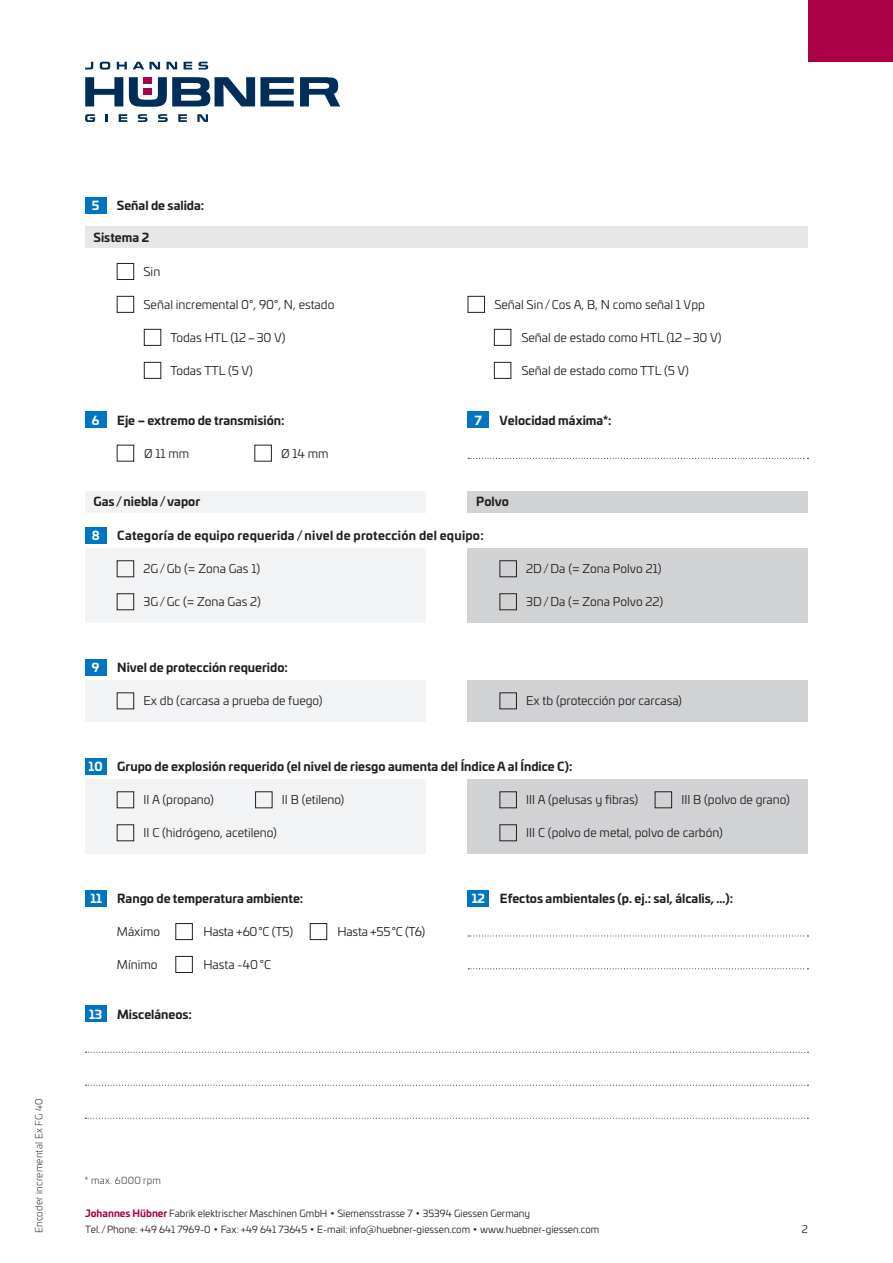
<style>
.page{position:relative;width:893px;height:1263px;background:#fff}
.page>*{position:absolute;margin:0;border:0;box-sizing:border-box;transform-origin:0 0}
.t1{font:12px "Univia Pro";color:#231f20}
.t2{font:700 12px "Univia Pro";color:#231f20}
.t3{font:700 12px "Univia Pro";letter-spacing:.02em;color:#231f20}
.t4{font:12px "Univia Pro";letter-spacing:-.02em;color:#231f20}
.t5{font:700 12px "Univia Pro";color:#fff}
.t6{font:10.5px "Univia Pro";color:#231f20}
.t7{font:9.75px/16.5px "Univia Pro";color:#231f20}
.t8{font:300 9.75px "Univia Pro";letter-spacing:.025em;color:#231f20}
.s1{font-weight:700;color:#aa0147}
</style>
<div class="page">
<svg style="left:85px;top:77px;width:38px;height:29px"></svg>
<svg style="left:300px;top:77px;width:40px;height:29px"></svg>
<svg style="left:129px;top:77px;width:165px;height:30px"></svg>
<svg style="left:100px;top:62px;width:10px;height:8px"></svg>
<svg style="left:117px;top:62px;width:10px;height:7px"></svg>
<svg style="left:133px;top:62px;width:27px;height:7px"></svg>
<svg style="left:167px;top:62px;width:10px;height:7px"></svg>
<svg style="left:184px;top:62px;width:8px;height:7px"></svg>
<svg style="left:199px;top:62px;width:9px;height:8px"></svg>
<svg style="left:85px;top:62px;width:8px;height:7px"></svg>
<div style="left:143px;top:77px;width:9px;height:7px;background:#a9024d"></div>
<div style="left:143px;top:88px;width:9px;height:7px;background:#a9024d"></div>
<svg style="left:158px;top:114px;width:10px;height:8px"></svg>
<svg style="left:138px;top:114px;width:9px;height:8px"></svg>
<svg style="left:119px;top:114px;width:8px;height:8px"></svg>
<svg style="left:178px;top:114px;width:9px;height:8px"></svg>
<svg style="left:197px;top:114px;width:11px;height:8px"></svg>
<svg style="left:106px;top:114px;width:2px;height:8px"></svg>
<svg style="left:85px;top:114px;width:10px;height:8px"></svg>
<div style="left:808px;top:0;width:85px;height:62px;background:#aa0147"></div>
<div style="left:85px;top:549px;width:340px;height:74px;background:#f2f3f4"></div>
<div style="left:85px;top:681px;width:340px;height:41px;background:#f2f3f4"></div>
<div style="left:85px;top:780px;width:340px;height:74px;background:#f2f3f4"></div>
<div style="left:468px;top:681px;width:340px;height:41px;background:#d1d2d4"></div>
<div style="left:468px;top:780px;width:340px;height:74px;background:#d1d2d4"></div>
<div style="left:468px;top:549px;width:340px;height:74px;background:#d1d2d4"></div>
<div style="left:85px;top:491px;width:340px;height:21px;background:#f2f3f4"></div>
<div style="left:468px;top:491px;width:340px;height:21px;background:#d1d2d4"></div>
<div style="left:85px;top:412px;width:21px;height:16px;background:#0076c2"></div>
<div style="left:85px;top:527px;width:21px;height:17px;background:#0076c2"></div>
<div style="left:85px;top:659px;width:21px;height:17px;background:#0076c2"></div>
<div style="left:85px;top:758px;width:21px;height:16px;background:#0076c2"></div>
<div style="left:85px;top:890px;width:21px;height:17px;background:#0076c2"></div>
<div style="left:468px;top:412px;width:21px;height:16px;background:#0076c2"></div>
<div style="left:117px;top:445px;width:17px;height:16px;border:1px solid #231f20"></div>
<div style="left:117px;top:560px;width:17px;height:17px;border:1px solid #231f20"></div>
<div style="left:117px;top:693px;width:17px;height:16px;border:1px solid #231f20"></div>
<div style="left:117px;top:791px;width:17px;height:17px;border:1px solid #231f20"></div>
<div style="left:500px;top:791px;width:17px;height:17px;border:1px solid #231f20"></div>
<div style="left:255px;top:791px;width:17px;height:17px;border:1px solid #231f20"></div>
<div style="left:117px;top:824px;width:17px;height:17px;border:1px solid #231f20"></div>
<div style="left:500px;top:824px;width:17px;height:17px;border:1px solid #231f20"></div>
<div style="left:500px;top:693px;width:17px;height:16px;border:1px solid #231f20"></div>
<div style="left:500px;top:560px;width:17px;height:17px;border:1px solid #231f20"></div>
<div style="left:117px;top:593px;width:17px;height:17px;border:1px solid #231f20"></div>
<div style="left:500px;top:593px;width:17px;height:17px;border:1px solid #231f20"></div>
<div style="left:176px;top:923px;width:17px;height:17px;border:1px solid #231f20"></div>
<div style="left:655px;top:791px;width:17px;height:17px;border:1px solid #231f20"></div>
<div style="left:255px;top:445px;width:17px;height:16px;border:1px solid #231f20"></div>
<svg style="left:468px;top:458px;width:340px;height:1px"></svg>
<div style="left:468px;top:890px;width:21px;height:17px;background:#0076c2"></div>
<div style="left:85px;top:1006px;width:21px;height:16px;background:#0076c2"></div>
<svg style="left:85px;top:1052px;width:723px;height:1px"></svg>
<svg style="left:85px;top:1085px;width:723px;height:1px"></svg>
<svg style="left:85px;top:1118px;width:723px;height:1px"></svg>
<svg style="left:468px;top:935px;width:340px;height:1px"></svg>
<svg style="left:468px;top:968px;width:340px;height:1px"></svg>
<div style="left:310px;top:923px;width:17px;height:17px;border:1px solid #231f20"></div>
<div style="left:85px;top:227px;width:723px;height:21px;background:#e6e7e9"></div>
<div style="left:117px;top:296px;width:17px;height:17px;border:1px solid #231f20"></div>
<div style="left:117px;top:263px;width:17px;height:17px;border:1px solid #231f20"></div>
<div style="left:468px;top:296px;width:17px;height:17px;border:1px solid #231f20"></div>
<div style="left:144px;top:329px;width:17px;height:17px;border:1px solid #231f20"></div>
<div style="left:494px;top:329px;width:17px;height:17px;border:1px solid #231f20"></div>
<div style="left:144px;top:362px;width:17px;height:17px;border:1px solid #231f20"></div>
<div style="left:494px;top:362px;width:17px;height:17px;border:1px solid #231f20"></div>
<div style="left:85px;top:197px;width:21px;height:17px;background:#0076c2"></div>
<div style="left:176px;top:956px;width:17px;height:17px;border:1px solid #231f20"></div>
<p class="t8" style="left:32px;top:1233px;width:136px;rotate:-90deg">Encoder incremental Ex FG 40</p>
<p class="t5" style="left:92px;top:196px;width:9px">5</p>
<p class="t2" style="left:117px;top:196px;width:89px">Señal de salida:</p>
<p class="t2" style="left:94px;top:228px;width:57px">Sistema 2</p>
<p class="t1" style="left:144px;top:263px;width:18px">Sin</p>
<p class="t1" style="left:144px;top:296px;width:192px">Señal incremental 0°, 90°, N, estado</p>
<p class="t1" style="left:494px;top:296px;width:212px">Señal Sin/Cos A, B, N como señal 1 Vpp</p>
<p class="t1" style="left:171px;top:329px;width:117px">Todas HTL (12–30 V)</p>
<p class="t1" style="left:521px;top:329px;width:202px">Señal de estado como HTL (12–30 V)</p>
<p class="t1" style="left:171px;top:362px;width:84px">Todas TTL (5 V)</p>
<p class="t1" style="left:521px;top:362px;width:169px">Señal de estado como TTL (5 V)</p>
<p class="t5" style="left:92px;top:411px;width:9px">6</p>
<p class="t2" style="left:500px;top:411px;width:113px">Velocidad máxima*:</p>
<p class="t2" style="left:117px;top:411px;width:169px">Eje – extremo de transmisión:</p>
<p class="t5" style="left:475px;top:411px;width:9px">7</p>
<p class="t1" style="left:144px;top:445px;width:47px">Ø 11 mm</p>
<p class="t1" style="left:281px;top:445px;width:49px">Ø 14 mm</p>
<p class="t2" style="left:94px;top:492px;width:108px">Gas/niebla/vapor</p>
<p class="t2" style="left:476px;top:492px;width:34px">Polvo</p>
<p class="t5" style="left:92px;top:526px;width:9px">8</p>
<p class="t3" style="left:117px;top:526px;width:368px">Categoría de equipo requerida / nivel de protección del equipo:</p>
<p class="t1" style="left:144px;top:560px;width:118px">2G/Gb (= Zona Gas 1)</p>
<p class="t1" style="left:526px;top:560px;width:137px">2D/Da (= Zona Polvo 21)</p>
<p class="t1" style="left:144px;top:593px;width:119px">3G/Gc (= Zona Gas 2)</p>
<p class="t1" style="left:526px;top:593px;width:139px">3D/Da (= Zona Polvo 22)</p>
<p class="t5" style="left:92px;top:658px;width:9px">9</p>
<p class="t2" style="left:117px;top:658px;width:172px">Nivel de protección requerido:</p>
<p class="t1" style="left:144px;top:692px;width:181px">Ex db (carcasa a prueba de fuego)</p>
<p class="t1" style="left:526px;top:692px;width:157px">Ex tb (protección por carcasa)</p>
<p class="t5" style="left:89px;top:757px;width:16px">10</p>
<p class="t2" style="left:117px;top:757px;width:457px">Grupo de explosión requerido (el nivel de riesgo aumenta del Índice A al Índice C):</p>
<p class="t1" style="left:144px;top:791px;width:72px">II A (propano)</p>
<p class="t1" style="left:282px;top:791px;width:64px">II B (etileno)</p>
<p class="t1" style="left:526px;top:791px;width:114px">III A (pelusas y fibras)</p>
<p class="t1" style="left:681px;top:791px;width:110px">III B (polvo de grano)</p>
<p class="t1" style="left:144px;top:824px;width:135px">II C (hidrógeno, acetileno)</p>
<p class="t1" style="left:526px;top:824px;width:198px">III C (polvo de metal, polvo de carbón)</p>
<p class="t5" style="left:90px;top:889px;width:13px">11</p>
<p class="t2" style="left:117px;top:889px;width:188px">Rango de temperatura ambiente:</p>
<p class="t1" style="left:117px;top:923px;width:45px">Máximo</p>
<p class="t1" style="left:117px;top:956px;width:42px">Mínimo</p>
<p class="t4" style="left:203px;top:923px;width:91px">Hasta +60°C (T5)</p>
<p class="t1" style="left:203px;top:956px;width:69px">Hasta -40°C</p>
<p class="t5" style="left:89px;top:1005px;width:15px">13</p>
<p class="t2" style="left:117px;top:1005px;width:76px">Misceláneos:</p>
<p class="t4" style="left:338px;top:923px;width:89px">Hasta +55°C (T6)</p>
<p class="t5" style="left:472px;top:889px;width:15px">12</p>
<p class="t2" style="left:500px;top:889px;width:235px">Efectos ambientales (p. ej.: sal, álcalis, ...):</p>
<p class="t8" style="left:85px;top:1173px;width:78px">* max. 6000 rpm</p>
<p class="t7" style="left:85px;top:1204px;width:516px"><span class="s1">Johannes Hübner</span> Fabrik elektrischer Maschinen GmbH • Siemensstrasse 7 • 35394 Giessen Germany<br>Tel. /Phone: +49 641 7969-0 • Fax: +49 641 73645 • E-mail: info@huebner-giessen.com • www.huebner-giessen.com</p>
<p class="t6" style="left:802px;top:1222px;width:8px">2</p>
</div>
